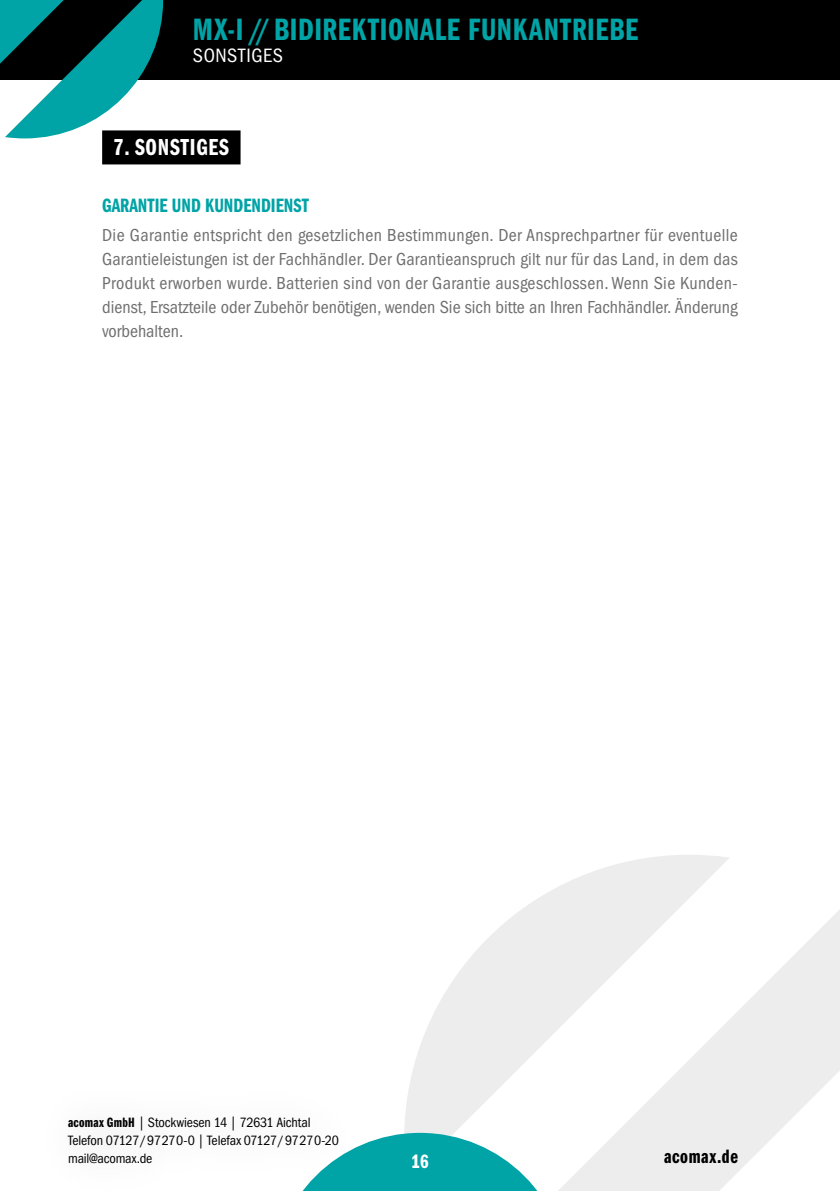
<style>
.page{position:relative;width:840px;height:1191px;background:#fff}
.page>*{position:absolute;margin:0;border:0;box-sizing:border-box;transform-origin:0 0}
.bold{font:32px "Franklin Gothic LT Demi Cmpr";letter-spacing:.025em;color:#00a3a6}
.t1{font:24px "Franklin Gothic LT Demi Cmpr";letter-spacing:.03em;color:#fff}
.content{font:20px "Franklin Gothic LT Demi Cmpr";color:#00a3a6}
.bold-2{font:condensed 20px "Franklin Gothic LT";letter-spacing:.025em;color:#fff}
.bold-3{font:20px "Franklin Gothic LT Demi Cmpr";letter-spacing:.03em;color:#000}
.Fließtext_rot_bld_8{font:20px "Franklin Gothic LT Demi Cmpr";color:#fff}
.content-2{font:condensed 18px/24px "Franklin Gothic LT";color:#706f6f;text-align:justify}
.Subheads_10_14_Bld_r{font:condensed 14px "Franklin Gothic LT";letter-spacing:-.015em;color:#000}
.s1{font-family:"Franklin Gothic LT Demi Cmpr";font-stretch:normal}
</style>
<div class="page">
<svg style="left:404px;top:855px;width:325px;height:277px"></svg>
<svg style="left:451px;top:902px;width:388px;height:289px;fill:#ededed"></svg>
<svg style="left:648px;top:1099px;width:191px;height:92px"></svg>
<svg style="left:372px;top:1132px;width:195px;height:59px"></svg>
<div style="left:0;top:0;width:839px;height:79px;background:#000"></div>
<svg style="left:0;top:0;width:163px;height:138px"></svg>
<div style="left:102px;top:130px;width:138px;height:34px;background:#000"></div>
<p class="bold" style="left:193px;top:12px;width:446px">MX-I // BIDIREKTIONALE FUNKANTRIEBE</p>
<p class="bold-2" style="left:193px;top:45px;width:92px">SONSTIGES</p>
<h1 class="t1" style="left:113px;top:134px;width:117px">7. SONSTIGES</h1>
<p class="content" style="left:102px;top:194px;width:208px">GARANTIE UND KUNDENDIENST</p>
<p class="content-2" style="left:102px;top:223px;width:637px">Die Garantie entspricht den gesetzlichen Bestimmungen. Der Ansprechpartner für eventuelle Garantieleistungen ist der Fachhändler. Der Garantieanspruch gilt nur für das Land, in dem das Produkt erworben wurde. Batterien sind von der Garantie ausgeschlossen. Wenn Sie Kunden&shy;dienst, Ersatzteile oder Zubehör benötigen, wenden Sie sich bitte an Ihren Fachhändler. Änderung vorbehalten.</p>
<p class="Subheads_10_14_Bld_r" style="left:68px;top:1114px;width:244px"><span class="s1">acomax GmbH</span> | Stockwiesen 14 | 72631 Aichtal</p>
<p class="Subheads_10_14_Bld_r" style="left:68px;top:1132px;width:272px">Telefon 07127/97270-0 | Telefax 07127/97270-20</p>
<p class="Subheads_10_14_Bld_r" style="left:68px;top:1150px;width:86px">mail@acomax.de</p>
<p class="bold-3" style="left:663px;top:1145px;width:75px">acomax.de</p>
<p class="Fließtext_rot_bld_8" style="left:411px;top:1150px;width:19px">16</p>
</div>
